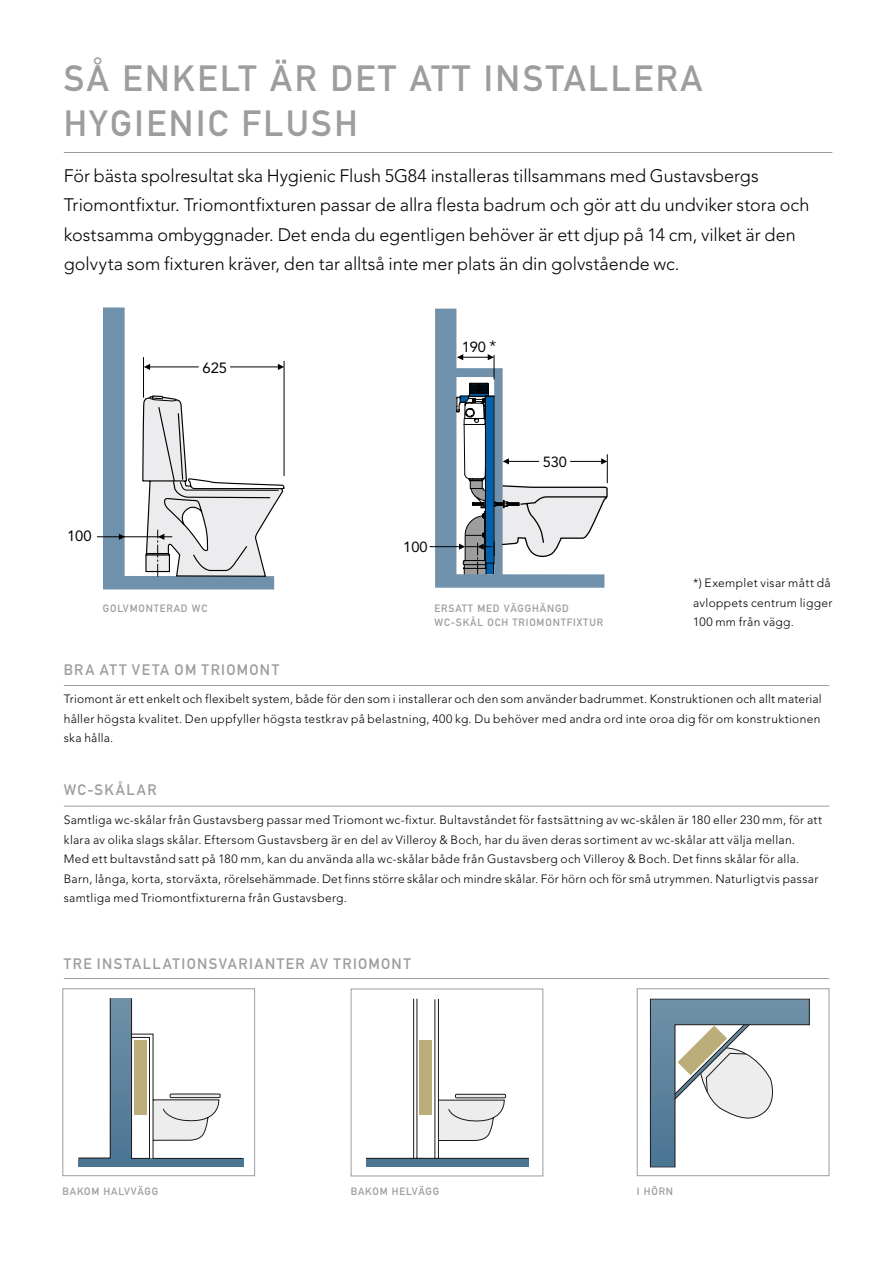
<style>
.page{position:relative;width:893px;height:1263px;background:#fff}
.page>*{position:absolute;margin:0;border:0;box-sizing:border-box;transform-origin:0 0}
.t1{font:36px/45px "DIN Mittelschrift";letter-spacing:.07em;color:#9d9d9c}
.t2{font:300 18px/29.2px "Avenir";color:#000}
.t3{font:300 16.5px "Avenir";color:#000}
.t4{font:15px "DIN Mittelschrift";letter-spacing:.095em;color:#9d9d9c}
.t5{font:14.7px "Avenir";color:#000}
.t6{font:14.55px "Avenir";color:#000}
.t7{font:300 12px/19.5px "Avenir";letter-spacing:.025em;color:#000}
.t8{font:10.5px/13.2px "DIN Mittelschrift";letter-spacing:.08em;color:#9d9d9c}
</style>
<div class="page">
<hr style="left:64px;top:152px;width:768px;height:1px;background:#9d9d9c">
<svg style="left:103px;top:307px;width:171px;height:282px"></svg>
<hr style="left:284px;top:361px;width:1px;height:115px;background:#000">
<hr style="left:143px;top:357px;width:1px;height:40px;background:#000">
<svg style="left:144px;top:364px;width:6px;height:6px"></svg>
<svg style="left:278px;top:364px;width:6px;height:6px"></svg>
<hr style="left:230px;top:367px;width:48px;height:1px;background:#000">
<hr style="left:149px;top:367px;width:49px;height:1px;background:#000">
<svg style="left:97px;top:534px;width:28px;height:6px"></svg>
<hr style="left:122px;top:536px;width:50px;height:1px;background:#000">
<svg style="left:142px;top:395px;width:143px;height:182px"></svg>
<hr style="left:64px;top:685px;width:765px;height:1px;background:#9d9d9c">
<hr style="left:64px;top:806px;width:765px;height:1px;background:#9d9d9c">
<hr style="left:64px;top:978px;width:765px;height:1px;background:#9d9d9c">
<div style="left:63px;top:988px;width:192px;height:188px;border:1px solid #9d9d9c"></div>
<div style="left:79px;top:1158px;width:164px;height:8px;background:#4a7593"></div>
<svg style="left:79px;top:998px;width:164px;height:161px"></svg>
<div style="left:134px;top:1040px;width:13px;height:74px;background:#bbae7b"></div>
<div style="left:351px;top:989px;width:192px;height:187px;border:1px solid #9d9d9c"></div>
<div style="left:366px;top:1158px;width:163px;height:9px;background:#4a7593"></div>
<hr style="left:417px;top:999px;width:1px;height:160px;background:#1d1719">
<hr style="left:413px;top:999px;width:1px;height:160px;background:#1d1719">
<hr style="left:366px;top:1158px;width:163px;height:1px;background:#1d1719">
<div style="left:419px;top:1040px;width:13px;height:75px;background:#bbae7b"></div>
<svg style="left:434px;top:998px;width:95px;height:161px"></svg>
<div style="left:637px;top:988px;width:192px;height:188px;border:1px solid #9d9d9c"></div>
<svg style="left:649px;top:998px;width:161px;height:169px"></svg>
<svg style="left:435px;top:309px;width:169px;height:279px"></svg>
<hr style="left:430px;top:546px;width:31px;height:1px;background:#000">
<svg style="left:455px;top:354px;width:153px;height:223px"></svg>
<h1 class="t1" style="left:64px;top:56px;width:640px">SÅ ENKELT ÄR DET ATT INSTALLERA<br>HYGIENIC FLUSH</h1>
<p class="t2" style="left:64px;top:161px;width:747px">För bästa spolresultat ska Hygienic Flush 5G84 installeras tillsammans med Gustavsbergs Triomontfixtur. Triomontfixturen passar de allra flesta badrum och gör att du undviker stora och kostsamma ombyggnader. Det enda du egentligen behöver är ett djup på 14 cm, vilket är den golvyta som fixturen kräver, den tar alltså inte mer plats än din golvstående wc.</p>
<p class="t5" style="left:202px;top:359px;width:26px">625</p>
<h3 class="t3" style="left:489px;top:337px;width:9px">*</h3>
<p class="t6" style="left:462px;top:339px;width:26px">190</p>
<p class="t6" style="left:543px;top:454px;width:26px">530</p>
<p class="t5" style="left:67px;top:528px;width:26px">100</p>
<p class="t6" style="left:403px;top:538px;width:26px">100</p>
<p class="t8" style="left:103px;top:602px;width:106px">GOLVMONTERAD WC</p>
<p class="t8" style="left:435px;top:602px;width:170px">ERSATT MED VÄGGHÄNGD<br>WC-SKÅL OCH TRIOMONTFIXTUR</p>
<p class="t4" style="left:64px;top:661px;width:217px">BRA ATT VETA OM TRIOMONT</p>
<p class="t7" style="left:693px;top:573px;width:141px">*) Exemplet visar mått då avloppets centrum ligger<br>100 mm från vägg.</p>
<p class="t7" style="left:64px;top:690px;width:759px">Triomont är ett enkelt och flexibelt system, både för den som i installerar och den som använder badrummet. Konstruktionen och allt material håller högsta kvalitet. Den uppfyller högsta testkrav på belastning, 400 kg. Du behöver med andra ord inte oroa dig för om konstruktionen ska hålla.</p>
<p class="t4" style="left:64px;top:781px;width:94px">WC-SKÅLAR</p>
<p class="t7" style="left:64px;top:810px;width:760px">Samtliga wc-skålar från Gustavsberg passar med Triomont wc-fixtur. Bultavståndet för fastsättning av wc-skålen är 180 eller 230 mm, för att klara av olika slags skålar. Eftersom Gustavsberg är en del av Villeroy &amp; Boch, har du även deras sortiment av wc-skålar att välja mellan.<br>Med ett bultavstånd satt på 180 mm, kan du använda alla wc-skålar både från Gustavsberg och Villeroy &amp; Boch. Det finns skålar för alla.<br>Barn, långa, korta, storväxta, rörelsehämmade. Det finns större skålar och mindre skålar. För hörn och för små utrymmen. Naturligtvis passar samtliga med Triomontfixturerna från Gustavsberg.</p>
<p class="t4" style="left:64px;top:955px;width:349px">TRE INSTALLATIONSVARIANTER AV TRIOMONT</p>
<p class="t8" style="left:63px;top:1185px;width:97px">BAKOM HALVVÄGG</p>
<p class="t8" style="left:351px;top:1184px;width:90px">BAKOM HELVÄGG</p>
<p class="t8" style="left:637px;top:1184px;width:38px">I HÖRN</p>
</div>
